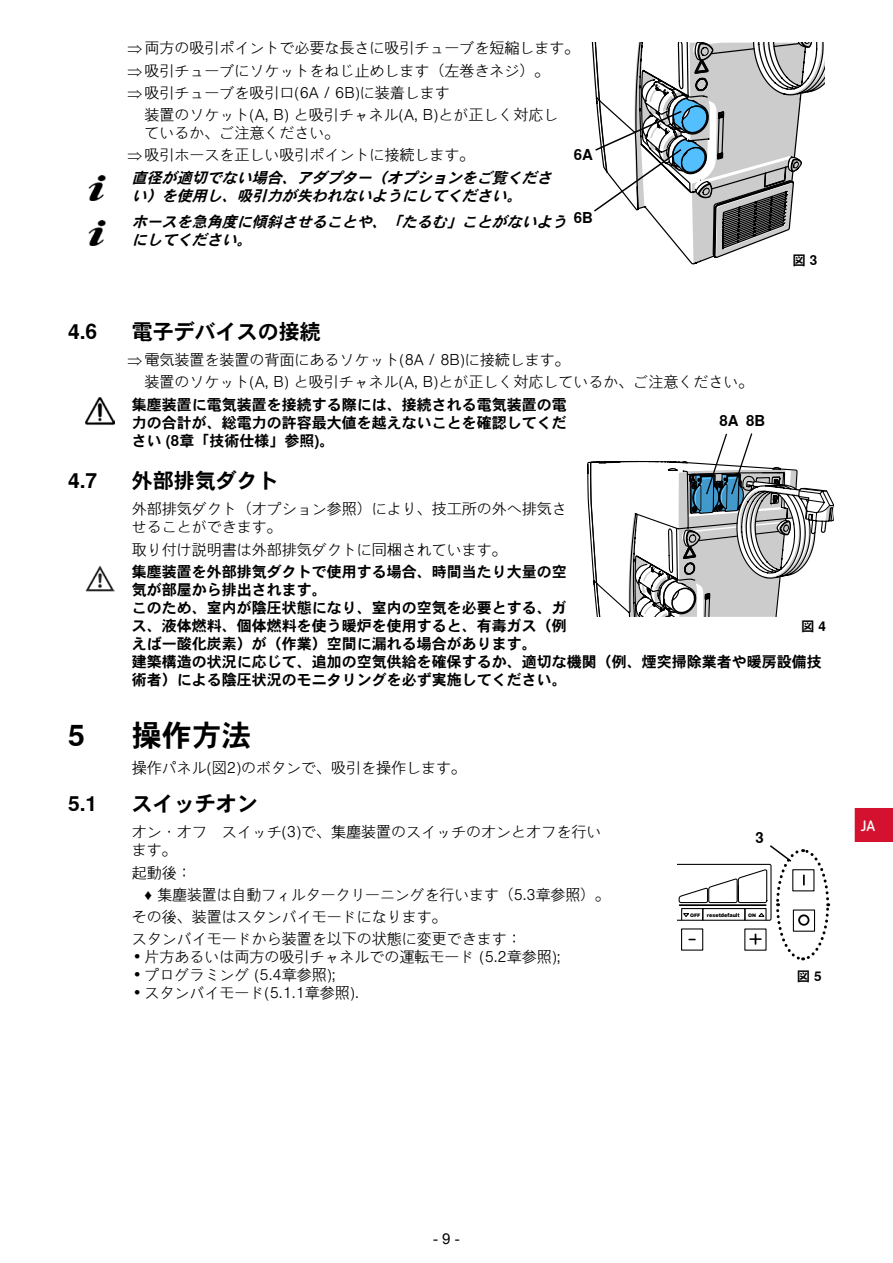
<style>
.page{position:relative;width:893px;height:1263px;background:#fff}
.page>*{position:absolute;margin:0;border:0;box-sizing:border-box;transform-origin:0 0}
.t1{font:700 30px "Nimbus Sans Global J";color:#000}
.t2{font:700 21px "Nimbus Sans Global J";color:#000}
.t3{font:900 15.9px "Arial";color:#000}
.t4{font:300 15px/22.2px "Nimbus Sans Global J";color:#000}
.t5{font:700 15px/18px "Nimbus Sans Global J";color:#000;text-align:justify}
.t6{font:italic 700 15px/22.4px "Nimbus Sans Global J";color:#000}
.t7{font:15px "Arial";color:#000}
.t8{font:700 15px "Netto Pro";color:#fff}
.t9{font:700 13.5px "Nimbus Sans Global J";color:#000}
.t10{font:900 5.25px "Arial";color:#000;scale:.93 1}
.t11{font:900 4.8px "Arial";color:#000}
.s1{font-weight:300;font-style:normal}
.s2{font-family:"Arial";font-weight:400}
.s3{font-size:4.8px}
</style>
<div class="page">
<div style="left:855px;top:809px;width:37px;height:32px;background:#d51130"></div>
<div style="left:855px;top:808px;width:38px;height:34px;border:2px solid #d51130"></div>
<img style="left:88px;top:176px;width:18px;height:25px">
<img style="left:88px;top:220px;width:18px;height:25px">
<img style="left:85px;top:398px;width:30px;height:27px">
<img style="left:85px;top:565px;width:30px;height:26px">
<svg style="left:587px;top:42px;width:246px;height:919px"></svg>
<div style="left:747px;top:825px;width:26px;height:26px;background:#fff;border-radius:50%"></div>
<p class="t4" style="left:128px;top:37px;width:454px">⇒両方の吸引ポイントで必要な長さに吸引チューブを短縮します。⇒吸引チューブにソケットをねじ止めします（左巻きネジ）。<br>⇒吸引チューブを吸引口(6A / 6B)に装着します</p>
<p class="t4" style="left:145px;top:106px;width:415px;line-height:18px">装置のソケット(A, B) と吸引チャネル(A, B)とが正しく対応しているか、ご注意ください。</p>
<p class="t6" style="left:128px;top:144px;width:432px">⇒<span class="s1">吸引ホースを正しい吸引ポイントに接続します。<br></span>直径が適切でない場合、アダプター（オプションをご覧くださ</p>
<p class="t6" style="left:132px;top:182px;width:443px;line-height:26.5px">い）を使用し、吸引力が失われないようにしてください。<br>ホースを急角度に傾斜させることや、「たるむ」ことがないよう</p>
<p class="t6" style="left:132px;top:229px;width:128px">にしてください。</p>
<p class="t5" style="left:574px;top:146px;width:21px">6A</p>
<p class="t5" style="left:574px;top:209px;width:20px">6B</p>
<p class="t9" style="left:793px;top:252px;width:26px">図 3</p>
<h2 class="t2" style="left:68px;top:319px;width:31px">4.6</h2>
<h2 class="t2" style="left:132px;top:319px;width:190px">電子デバイスの接続</h2>
<p class="t4" style="left:145px;top:349px;width:610px;text-indent:-17px">⇒電気装置を装置の背面にあるソケット(8A / 8B)に接続します。<br>装置のソケット(A, B) と吸引チャネル(A, B)とが正しく対応しているか、ご注意ください。</p>
<p class="t5" style="left:132px;top:395px;width:437px">集塵装置に電気装置を接続する際には、接続される電気装置の電力の合計が、総電力の許容最大値を越えないことを確認してください (8章「技術仕様」参照)。</p>
<h2 class="t2" style="left:68px;top:468px;width:31px">4.7</h2>
<h2 class="t2" style="left:132px;top:468px;width:148px">外部排気ダクト</h2>
<p class="t4" style="left:132px;top:500px;width:436px;line-height:18px">外部排気ダクト（オプション参照）により、技工所の外へ排気させることができます。</p>
<p class="t4" style="left:132px;top:538px;width:376px">取り付け説明書は外部排気ダクトに同梱されています。</p>
<p class="t5" style="left:132px;top:563px;width:692px;text-align:left">集塵装置を外部排気ダクトで使用する場合、時間当たり大量の空<br>気が部屋から排出されます。<br>このため、室内が陰圧状態になり、室内の空気を必要とする、ガ<br>ス、液体燃料、個体燃料を使う暖炉を使用すると、有毒ガス（例<br>えば一酸化炭素）が（作業）空間に漏れる場合があります。<br>建築構造の状況に応じて、追加の空気供給を確保するか、適切な機関（例、煙突掃除業者や暖房設備技術者）による陰圧状況のモニタリングを必ず実施してください。</p>
<h1 class="t1" style="left:68px;top:718px;width:18px">5</h1>
<h1 class="t1" style="left:132px;top:718px;width:121px">操作方法</h1>
<p class="t4" style="left:132px;top:756px;width:336px">操作パネル(図2)のボタンで、吸引を操作します。</p>
<h2 class="t2" style="left:68px;top:791px;width:31px">5.1</h2>
<h2 class="t2" style="left:132px;top:791px;width:127px">スイッチオン</h2>
<p class="t4" style="left:132px;top:823px;width:471px;line-height:18px">オン・オフ　スイッチ(3)で、集塵装置のスイッチのオンとオフを行います。</p>
<p class="t4" style="left:132px;top:861px;width:61px">起動後：</p>
<p class="t4" style="left:145px;top:883px;width:467px"><span class="s2">♦</span> 集塵装置は自動フィルタークリーニングを行います（5.3章参照）。</p>
<p class="t4" style="left:132px;top:906px;width:316px">その後、装置はスタンバイモードになります。</p>
<p class="t4" style="left:132px;top:928px;width:391px">スタンバイモードから装置を以下の状態に変更できます：</p>
<p class="t4" style="left:132px;top:946px;width:430px">•片方あるいは両方の吸引チャネルでの運転モード (5.2章参照);</p>
<p class="t4" style="left:132px;top:964px;width:205px">•プログラミング (5.4章参照);</p>
<p class="t4" style="left:132px;top:982px;width:228px">•スタンバイモード(5.1.1章参照).</p>
<p class="t5" style="left:720px;top:412px;width:47px">8A 8B</p>
<p class="t9" style="left:801px;top:618px;width:26px">図 4</p>
<p class="t5" style="left:755px;top:829px;width:10px">3</p>
<p class="t10" style="left:690px;top:911px;width:55px"><span class="s3">OFF</span> resetdefault</p>
<p class="t11" style="left:748px;top:911px;width:9px">ON</p>
<p class="t3" style="left:507px;top:928px;width:14px">A</p>
<p class="t9" style="left:797px;top:968px;width:26px">図 5</p>
<p class="t8" style="left:860px;top:815px;width:16px">JA</p>
<p class="t7" style="left:433px;top:1229px;width:28px">- 9 -</p>
</div>
